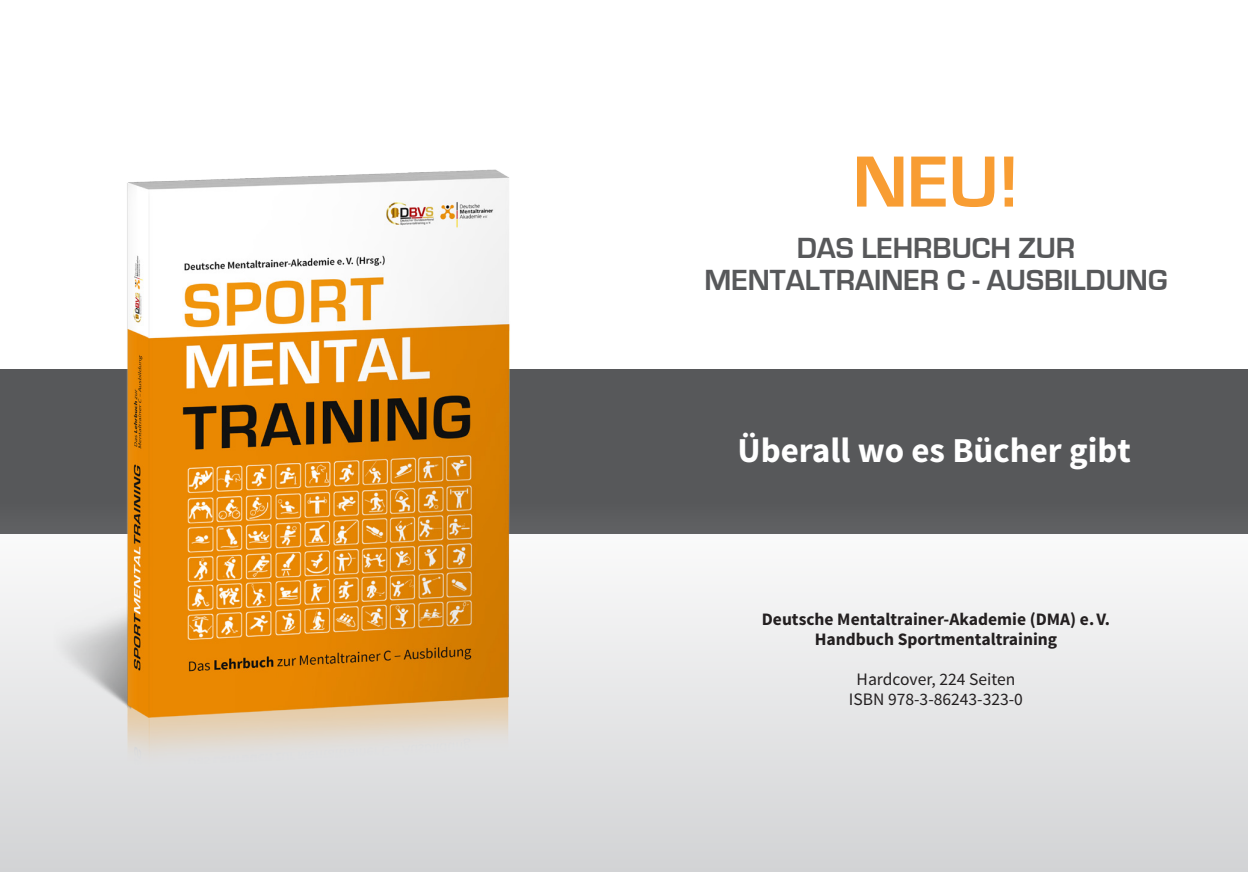
<style>
.page{position:relative;width:1248px;height:872px;background:#fff}
.page>*{position:absolute;margin:0;border:0;box-sizing:border-box;transform-origin:0 0}
.t1{font:700 75px "Eurostile";color:#f89d33}
.t2{font:700 35px "Source Sans Pro";color:#fff}
.t3{font:700 30px/32.5px "Eurostile";color:#57585a;text-align:center}
.t4{font:700 17.5px/20px "Source Sans Pro";color:#231f20;text-align:center}
.t5{font:17.5px/20px "Source Sans Pro";color:#231f20;text-align:center}
</style>
<div class="page">
<div style="left:0;top:369px;width:1247px;height:164px;background:#57585a"></div>
<svg style="left:0;top:533px;width:1247px;height:339px"></svg>
<img style="left:33px;top:169px;width:517px;height:608px">
<h1 class="t1" style="left:852px;top:141px;width:168px">NEU!</h1>
<h3 class="t3" style="left:704px;top:232px;width:464px">DAS LEHRBUCH ZUR<br>MENTALTRAINER C - AUSBILDUNG</h3>
<h2 class="t2" style="left:737px;top:428px;width:395px">Überall wo es Bücher gibt</h2>
<p class="t4" style="left:761px;top:609px;width:350px">Deutsche Mentaltrainer-Akademie (DMA) e.V.<br>Handbuch Sportmentaltraining</p>
<p class="t5" style="left:848px;top:669px;width:175px">Hardcover, 224 Seiten<br>ISBN 978-3-86243-323-0</p>
</div>
